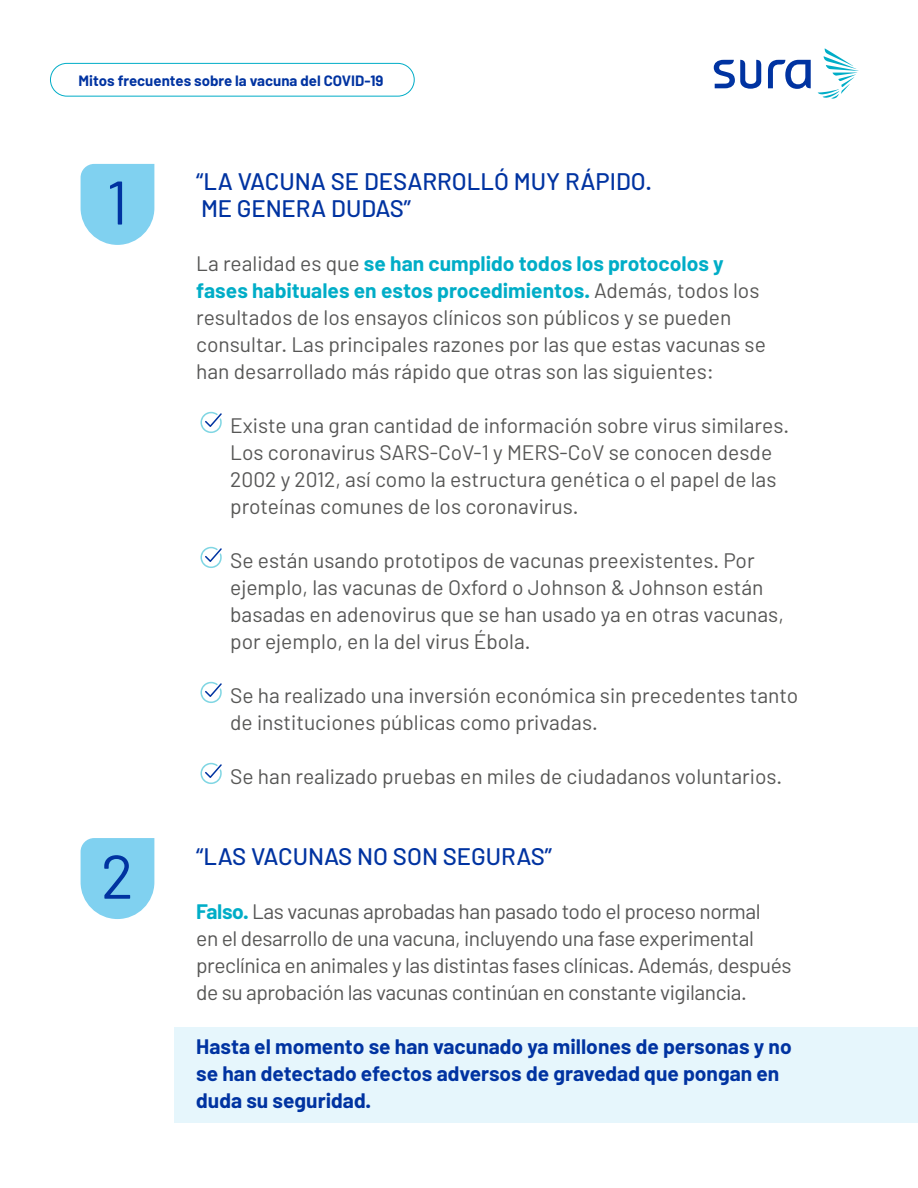
<style>
.page{position:relative;width:918px;height:1188px;background:#fff}
.page>*{position:absolute;margin:0;border:0;box-sizing:border-box;transform-origin:0 0}
.t1{font:61.5px "Barlow";color:#0033a1}
.t2{font:500 24px/27px "Barlow";color:#0033a1}
.t3{font:21px/27px "Barlow";color:#575756}
.t4{font:21px/27px "Barlow";letter-spacing:-.02em;color:#575756}
.t5{font:700 21px/27px "Barlow";color:#0033a1}
.t6{font:700 15px "Barlow";color:#0033a1}
.s1{font-weight:700;color:#00adc7}
</style>
<div class="page">
<svg style="left:818px;top:48px;width:40px;height:51px"></svg>
<svg style="left:714px;top:60px;width:47px;height:29px"></svg>
<svg style="left:768px;top:60px;width:43px;height:29px"></svg>
<div style="left:50px;top:63px;width:365px;height:34px;border:1px solid #00adc7;border-radius:16px"></div>
<svg style="left:81px;top:164px;width:73px;height:81px;background:#8cd5f1"></svg>
<svg style="left:81px;top:838px;width:73px;height:81px;background:#8cd5f1"></svg>
<div style="left:175px;top:1027px;width:743px;height:95px;background:#e6f6fc"></div>
<svg style="left:200px;top:412px;width:22px;height:21px"></svg>
<svg style="left:200px;top:547px;width:22px;height:21px"></svg>
<svg style="left:200px;top:682px;width:22px;height:21px"></svg>
<svg style="left:200px;top:763px;width:22px;height:21px"></svg>
<p class="t6" style="left:79px;top:71px;width:306px">Mitos frecuentes sobre la vacuna del COVID-19</p>
<h1 class="t1" style="left:107px;top:164px;width:23px">1</h1>
<h1 class="t1" style="left:101px;top:838px;width:34px">2</h1>
<p class="t2" style="left:196px;top:167px;width:457px">“LA VACUNA SE DESARROLLÓ MUY RÁPIDO.<br>ME GENERA DUDAS”</p>
<p class="t3" style="left:196px;top:249px;width:571px">La realidad es que <span class="s1">se han cumplido todos los protocolos y fases habituales en estos procedimientos.</span> Además, todos los resultados de los ensayos clínicos son públicos y se pueden consultar. Las principales razones por las que estas vacunas se han desarrollado más rápido que otras son las siguientes:</p>
<p class="t3" style="left:230px;top:411px;width:561px">Existe una gran cantidad de información sobre virus similares.<br>Los coronavirus SARS-CoV-1 y MERS-CoV se conocen desde 2002 y 2012, así como la estructura genética o el papel de las proteínas comunes de los coronavirus.</p>
<p class="t3" style="left:230px;top:546px;width:555px">Se están usando prototipos de vacunas preexistentes. Por ejemplo, las vacunas de Oxford o Johnson &amp; Johnson están basadas en adenovirus que se han usado ya en otras vacunas, por ejemplo, en la del virus Ébola.</p>
<p class="t3" style="left:230px;top:681px;width:570px">Se ha realizado una inversión económica sin precedentes tanto de instituciones públicas como privadas.</p>
<p class="t3" style="left:230px;top:762px;width:554px">Se han realizado pruebas en miles de ciudadanos voluntarios.</p>
<p class="t2" style="left:196px;top:842px;width:357px">“LAS VACUNAS NO SON SEGURAS”</p>
<p class="t4" style="left:196px;top:897px;width:597px"><span class="s1">Falso.</span> Las vacunas aprobadas han pasado todo el proceso normal<br>en el desarrollo de una vacuna, incluyendo una fase experimental preclínica en animales y las distintas fases clínicas. Además, después de su aprobación las vacunas continúan en constante vigilancia.</p>
<p class="t5" style="left:196px;top:1033px;width:597px">Hasta el momento se han vacunado ya millones de personas y no se han detectado efectos adversos de gravedad que pongan en duda su seguridad.</p>
</div>
